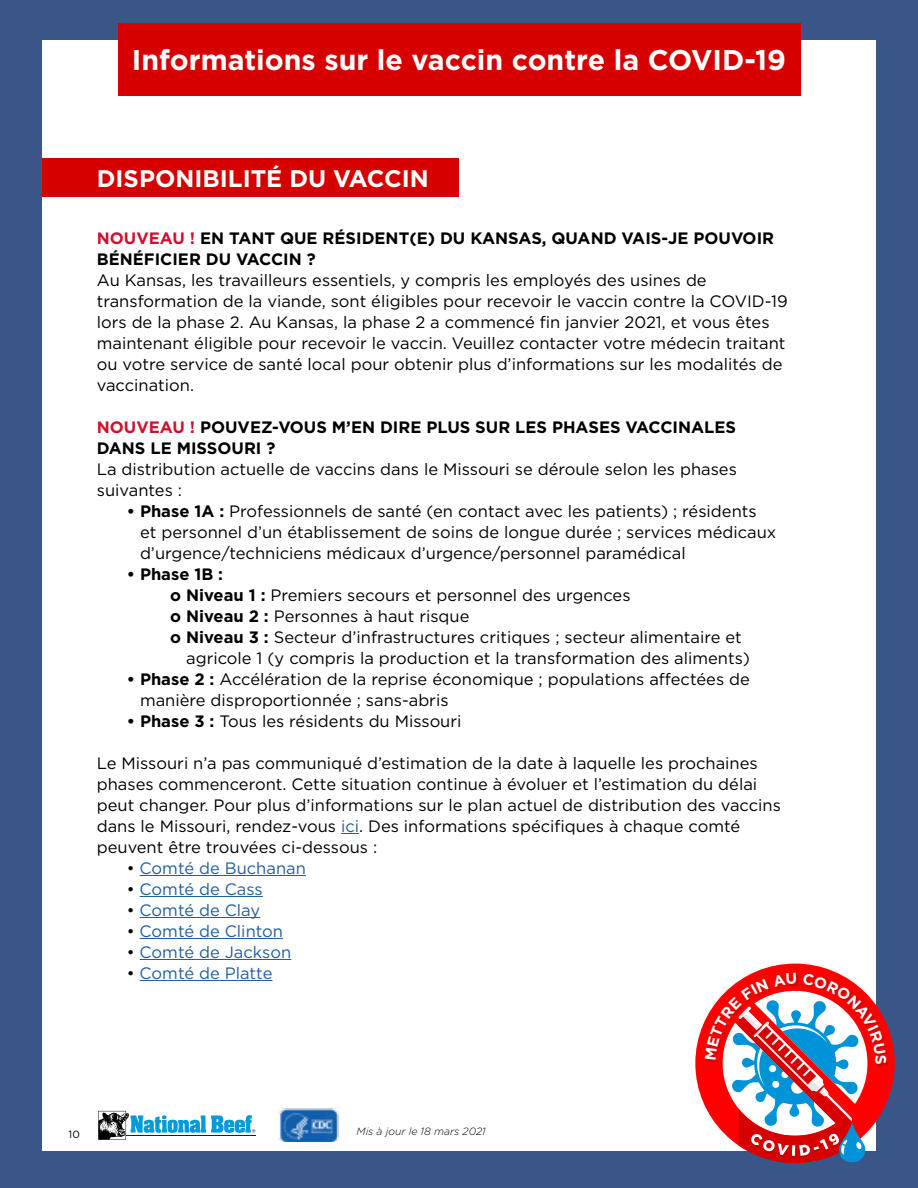
<style>
.page{position:relative;width:918px;height:1188px;background:#3a5588}
.page>*{position:absolute;margin:0;border:0;box-sizing:border-box;transform-origin:0 0}
.t1{font:700 28.5px "Gotham";color:#fff}
.t2{font:700 24px "Gotham";color:#fff}
.t3{font:16.5px/21px "Gotham";color:#000}
.t4{font:700 16.5px/21px "Gotham";color:#000}
.t5{font:16.5px "Gotham";color:#215e9e}
.t6{font:italic 300 10.5px "Gotham";color:#000}
.t7{font:10.5px "Gotham";color:#000}
.s1{color:#cd122d}
.s2{font-weight:700}
.s3{color:#215e9e}
.s4{color:#000}
</style>
<div class="page">
<div style="left:42px;top:40px;width:834px;height:1111px;background:#fff"></div>
<img style="left:277px;top:1108px;width:62px;height:33px">
<svg style="left:98px;top:1111px;width:157px;height:29px"></svg>
<svg style="left:341px;top:833px;width:18px;height:1px"></svg>
<hr style="left:140px;top:875px;width:166px;height:1px;background:#215e9e">
<hr style="left:140px;top:896px;width:123px;height:1px;background:#215e9e">
<hr style="left:140px;top:917px;width:120px;height:1px;background:#215e9e">
<hr style="left:140px;top:938px;width:143px;height:1px;background:#215e9e">
<hr style="left:140px;top:959px;width:151px;height:1px;background:#215e9e">
<hr style="left:140px;top:980px;width:133px;height:1px;background:#215e9e">
<div style="left:42px;top:158px;width:417px;height:39px;background:#d60000"></div>
<div style="left:118px;top:23px;width:682px;height:73px;background:#d60000"></div>
<svg style="left:695px;top:964px;width:200px;height:199px"></svg>
<h1 class="t1" style="left:132px;top:41px;width:656px">Informations sur le vaccin contre la COVID-19</h1>
<h2 class="t2" style="left:97px;top:162px;width:333px">DISPONIBILITÉ DU VACCIN</h2>
<p class="t4" style="left:97px;top:227px;width:679px"><span class="s1">NOUVEAU !</span> EN TANT QUE RÉSIDENT(E) DU KANSAS, QUAND VAIS-JE POUVOIR<br>BÉNÉFICIER DU VACCIN ?</p>
<p class="t3" style="left:97px;top:269px;width:692px">Au Kansas, les travailleurs essentiels, y compris les employés des usines de transformation de la viande, sont éligibles pour recevoir le vaccin contre la COVID-19 lors de la phase 2. Au Kansas, la phase 2 a commencé fin janvier 2021, et vous êtes maintenant éligible pour recevoir le vaccin. Veuillez contacter votre médecin traitant ou votre service de santé local pour obtenir plus d’informations sur les modalités de vaccination.</p>
<p class="t4" style="left:97px;top:416px;width:641px"><span class="s1">NOUVEAU !</span> POUVEZ-VOUS M’EN DIRE PLUS SUR LES PHASES VACCINALES<br>DANS LE MISSOURI ?</p>
<p class="t3" style="left:97px;top:458px;width:642px">La distribution actuelle de vaccins dans le Missouri se déroule selon les phases suivantes :</p>
<p class="t3" style="left:140px;top:500px;width:638px;text-indent:-13px"><span class="s2">• Phase 1A :</span> Professionnels de santé (en contact avec les patients) ; résidents et personnel d’un établissement de soins de longue durée ; services médicaux d’urgence/techniciens médicaux d’urgence/personnel paramédical</p>
<p class="t4" style="left:127px;top:563px;width:98px">• Phase 1B :</p>
<p class="t3" style="left:170px;top:584px;width:462px"><span class="s2">o Niveau 1 :</span> Premiers secours et personnel des urgences</p>
<p class="t3" style="left:170px;top:605px;width:301px"><span class="s2">o Niveau 2 :</span> Personnes à haut risque</p>
<p class="t3" style="left:170px;top:626px;width:573px"><span class="s2">o Niveau 3 :</span> Secteur d’infrastructures critiques ; secteur alimentaire et</p>
<p class="t3" style="left:186px;top:647px;width:565px">agricole 1 (y compris la production et la transformation des aliments)</p>
<p class="t3" style="left:140px;top:668px;width:611px;text-indent:-13px"><span class="s2">• Phase 2 :</span> Accélération de la reprise économique ; populations affectées de manière disproportionnée ; sans-abris</p>
<p class="t3" style="left:127px;top:710px;width:336px"><span class="s2">• Phase 3 :</span> Tous les résidents du Missouri</p>
<p class="t3" style="left:97px;top:752px;width:686px">Le Missouri n’a pas communiqué d’estimation de la date à laquelle les prochaines phases commenceront. Cette situation continue à évoluer et l’estimation du délai peut changer. Pour plus d’informations sur le plan actuel de distribution des vaccins dans le Missouri, rendez-vous <span class="s3">ici</span>. Des informations spécifiques à chaque comté peuvent être trouvées ci-dessous :</p>
<p class="t5" style="left:127px;top:858px;width:181px"><span class="s4">•</span> Comté de Buchanan</p>
<p class="t5" style="left:127px;top:879px;width:138px"><span class="s4">•</span> Comté de Cass</p>
<p class="t5" style="left:127px;top:900px;width:135px"><span class="s4">•</span> Comté de Clay</p>
<p class="t5" style="left:127px;top:921px;width:158px"><span class="s4">•</span> Comté de Clinton</p>
<p class="t5" style="left:127px;top:942px;width:166px"><span class="s4">•</span> Comté de Jackson</p>
<p class="t5" style="left:127px;top:963px;width:147px"><span class="s4">•</span> Comté de Platte</p>
<p class="t7" style="left:69px;top:1127px;width:13px">10</p>
<p class="t6" style="left:357px;top:1125px;width:131px">Mis à jour le 18 mars 2021</p>
</div>
